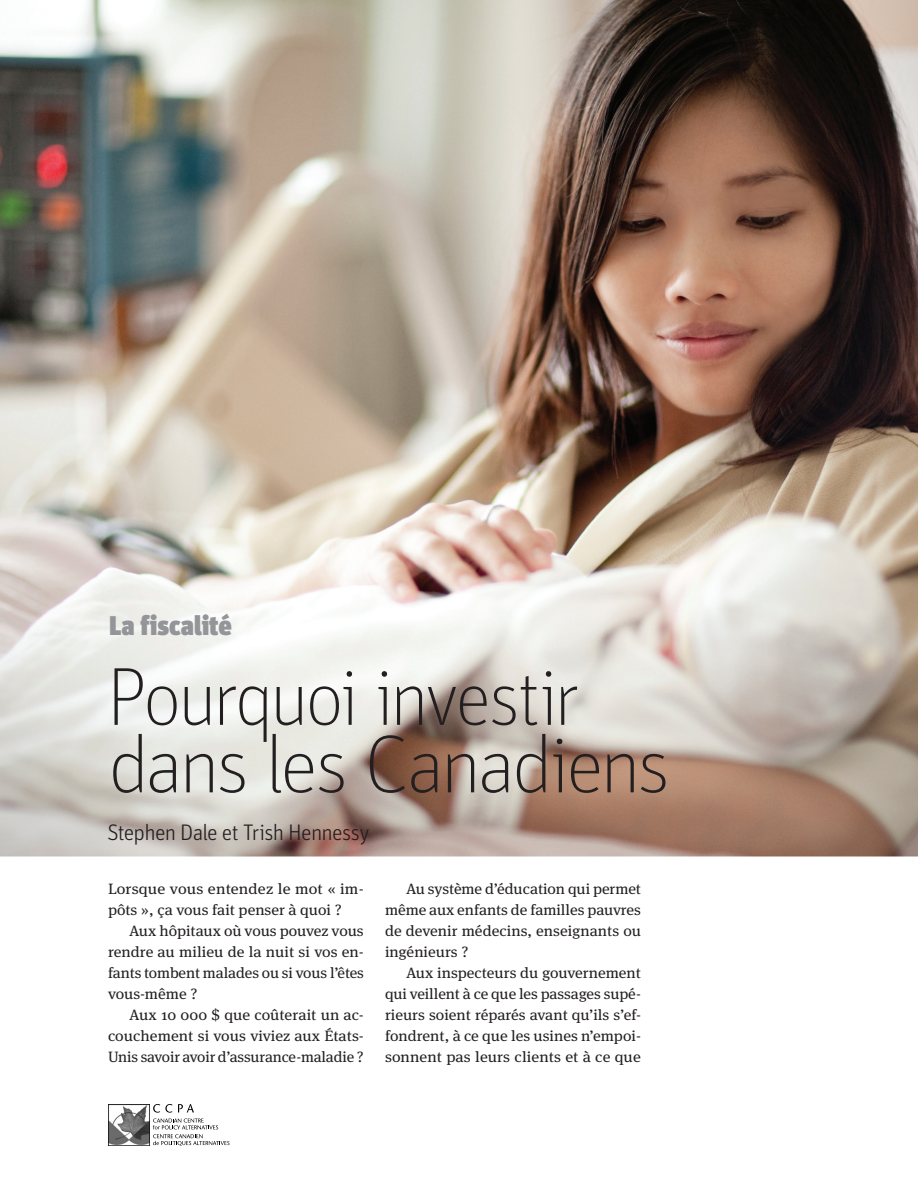
<style>
.page{position:relative;width:918px;height:1188px;background:#fff}
.page>*{position:absolute;margin:0;border:0;box-sizing:border-box;transform-origin:0 0}
.Body_text{font:100 82.5px/67.5px "Unit";letter-spacing:-.05em;color:#231f20}
.Body_text-2{font:900 27px "Unit";color:#939598}
.Body_text-3{font:300 22.5px "Unit";letter-spacing:-.035em;color:#231f20}
.Body_text-4{font:15px/21px "Meta Serif OT";color:#231f20;text-align:justify;scale:1.06 1}
.Body_text-5{font:15px/21px "Meta Serif OT";color:#231f20;text-align:justify;scale:1.05 1}
.Body_text-6{font:15px/21px "Meta Serif OT";color:#231f20;text-align:justify;scale:1.07 1}
.Body_text_no_indent{font:15px/21px "Meta Serif OT";color:#231f20;scale:1.09 1}
</style>
<div class="page">
<img style="left:108px;top:1104px;width:41px;height:41px">
<svg style="left:153px;top:1104px;width:77px;height:42px"></svg>
<img style="left:0;top:0;width:918px;height:857px">
<p class="Body_text-2" style="left:109px;top:609px;width:124px">La fiscalité</p>
<p class="Body_text" style="left:107px;top:663px;width:565px">Pourquoi investir dans les Canadiens</p>
<p class="Body_text-3" style="left:107px;top:820px;width:264px">Stephen Dale et Trish Hennessy</p>
<p class="Body_text_no_indent" style="left:108px;top:879px;width:236px">Lorsque vous entendez le mot « im&shy;pôts », ça vous fait penser à quoi ?</p>
<p class="Body_text-4" style="left:108px;top:921px;width:243px;text-indent:21px">Aux hôpitaux où vous pouvez vous rendre au milieu de la nuit si vos en&shy;fants tombent malades ou si vous l’êtes vous-même ?</p>
<p class="Body_text-6" style="left:108px;top:1005px;width:241px;text-indent:21px">Aux 10 000 $ que coûterait un ac&shy;couchement si vous viviez aux États-Unis savoir avoir d’assurance-maladie ?</p>
<p class="Body_text-5" style="left:385px;top:879px;width:245px;text-indent:21px">Au système d’éducation qui permet même aux enfants de familles pauvres de devenir médecins, enseignants ou ingénieurs ?</p>
<p class="Body_text-4" style="left:385px;top:963px;width:243px;text-indent:21px">Aux inspecteurs du gouvernement qui veillent à ce que les passages supé&shy;rieurs soient réparés avant qu’ils s’ef&shy;fondrent, à ce que les usines n’empoi&shy;sonnent pas leurs clients et à ce que</p>
</div>
